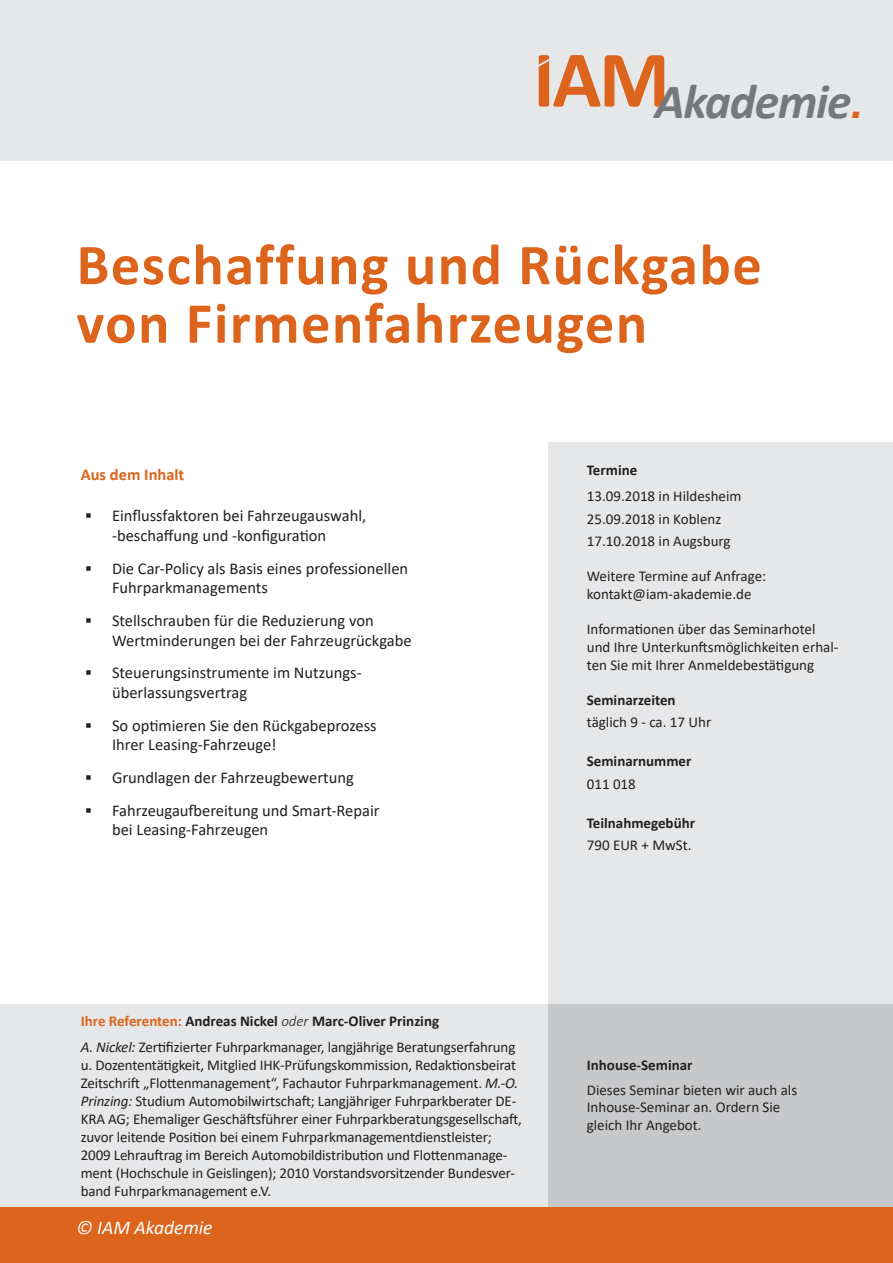
<style>
.page{position:relative;width:893px;height:1263px;background:#fff}
.page>*{position:absolute;margin:0;border:0;box-sizing:border-box;transform-origin:0 0}
.t1{font:700 58.5px/58.5px "Calibri";letter-spacing:.025em;color:#dc641c}
.t2{font:italic 700 49.5px "Calibri";letter-spacing:-.025em;color:#76787b}
.t3{font:italic 19.5px "Calibri";color:#fff}
.t4{font:16.5px/19.8px "Calibri";color:#231f20}
.t5{font:700 16.5px "Calibri";color:#dc641c}
.t6{font:15px/18px "Calibri";letter-spacing:-.01em;color:#231f20}
.t7{font:700 15px "Calibri";color:#231f20}
.s1{font-family:"Arial";font-size:45px;color:#dc641c}
.s2{font-weight:700;color:#dc641c}
.s3{font-weight:700}
.s4{font-weight:300;font-style:italic}
.s5{font-style:italic}
</style>
<div class="page">
<div style="left:549px;top:442px;width:344px;height:604px;background:#e6e7e9"></div>
<div style="left:0;top:1004px;width:553px;height:230px;background:#e6e7e9"></div>
<div style="left:549px;top:1004px;width:344px;height:212px;background:#c7c8ca"></div>
<div style="left:0;top:0;width:893px;height:161px;background:#e6e7e9"></div>
<div style="left:0;top:1207px;width:893px;height:56px;background:#dc641c"></div>
<h2 class="t2" style="left:533px;top:66px;width:331px"><sup>IAM</sup>Akademie<span class="s1">.</span></h2>
<h1 class="t1" style="left:77px;top:235px;width:687px">Beschaffung und Rückgabe von Firmenfahrzeugen</h1>
<p class="t5" style="left:81px;top:463px;width:105px">Aus dem Inhalt</p>
<p class="t4" style="left:112px;top:505px;width:256px">Einflussfaktoren bei Fahrzeugauswahl, -beschaffung und -konfiguration</p>
<p class="t4" style="left:112px;top:558px;width:298px">Die Car-Policy als Basis eines professionellen<br>Fuhrparkmanagements</p>
<p class="t4" style="left:112px;top:610px;width:301px">Stellschrauben für die Reduzierung von<br>Wertminderungen bei der Fahrzeugrückgabe</p>
<p class="t4" style="left:112px;top:662px;width:251px">Steuerungsinstrumente im Nutzungs&shy;überlassungsvertrag</p>
<p class="t4" style="left:112px;top:715px;width:266px">So optimieren Sie den Rückgabeprozess<br>Ihrer Leasing-Fahrzeuge!</p>
<p class="t4" style="left:112px;top:761px;width:269px;line-height:32.5px">Grundlagen der Fahrzeugbewertung<br>Fahrzeugaufbereitung und Smart-Repair</p>
<p class="t4" style="left:112px;top:819px;width:158px">bei Leasing-Fahrzeugen</p>
<p class="t7" style="left:587px;top:459px;width:52px">Termine</p>
<p class="t6" style="left:587px;top:485px;width:156px;line-height:22.2px">13.09.2018 in Hildesheim<br>25.09.2018 in Koblenz<br>17.10.2018 in Augsburg</p>
<p class="t6" style="left:587px;top:566px;width:181px">Weitere Termine auf Anfrage: kontakt@iam-akademie.de</p>
<p class="t6" style="left:587px;top:619px;width:253px">Informationen über das Seminarhotel und Ihre Unterkunftsmöglichkeiten erhal&shy;ten Sie mit Ihrer Anmeldebestätigung</p>
<p class="t7" style="left:587px;top:689px;width:90px">Seminarzeiten</p>
<p class="t6" style="left:587px;top:713px;width:126px">täglich 9 - ca. 17 Uhr</p>
<p class="t7" style="left:587px;top:751px;width:106px">Seminarnummer</p>
<p class="t6" style="left:587px;top:774px;width:51px">011 018</p>
<p class="t7" style="left:587px;top:812px;width:110px">Teilnahmegebühr</p>
<p class="t6" style="left:587px;top:836px;width:106px">790 EUR + MwSt.</p>
<p class="t6" style="left:81px;top:1007px;width:436px;line-height:26.5px"><span class="s2">Ihre Referenten:</span> <span class="s3">Andreas Nickel</span> <span class="s4">oder</span> <span class="s3">Marc-Oliver Prinzing<br></span><span class="s5">A. Nickel:</span> Zertifizierter Fuhrparkmanager, langjährige Beratungserfahrung</p>
<p class="t6" style="left:81px;top:1056px;width:443px">u. Dozententätigkeit, Mitglied IHK-Prüfungskommission, Redaktionsbeirat Zeitschrift „Flottenmanagement“, Fachautor Fuhrparkmanagement. <span class="s5">M.-O.<br>Prinzing:</span> Studium Automobilwirtschaft; Langjähriger Fuhrparkberater DE-KRA AG; Ehemaliger Geschäftsführer einer Fuhrparkberatungsgesellschaft, zuvor leitende Position bei einem Fuhrparkmanagementdienstleister; 2009 Lehrauftrag im Bereich Automobildistribution und Flottenmanage&shy;ment (Hochschule in Geislingen); 2010 Vorstandsvorsitzender Bundesver&shy;band Fuhrparkmanagement e.V.</p>
<h3 class="t3" style="left:77px;top:1214px;width:138px">© IAM Akademie</h3>
<p class="t7" style="left:587px;top:1054px;width:107px">Inhouse-Seminar</p>
<p class="t6" style="left:587px;top:1081px;width:212px;line-height:16.5px">Dieses Seminar bieten wir auch als<br>Inhouse-Seminar an. Ordern Sie</p>
<p class="t6" style="left:587px;top:1115px;width:116px">gleich Ihr Angebot.</p>
</div>
